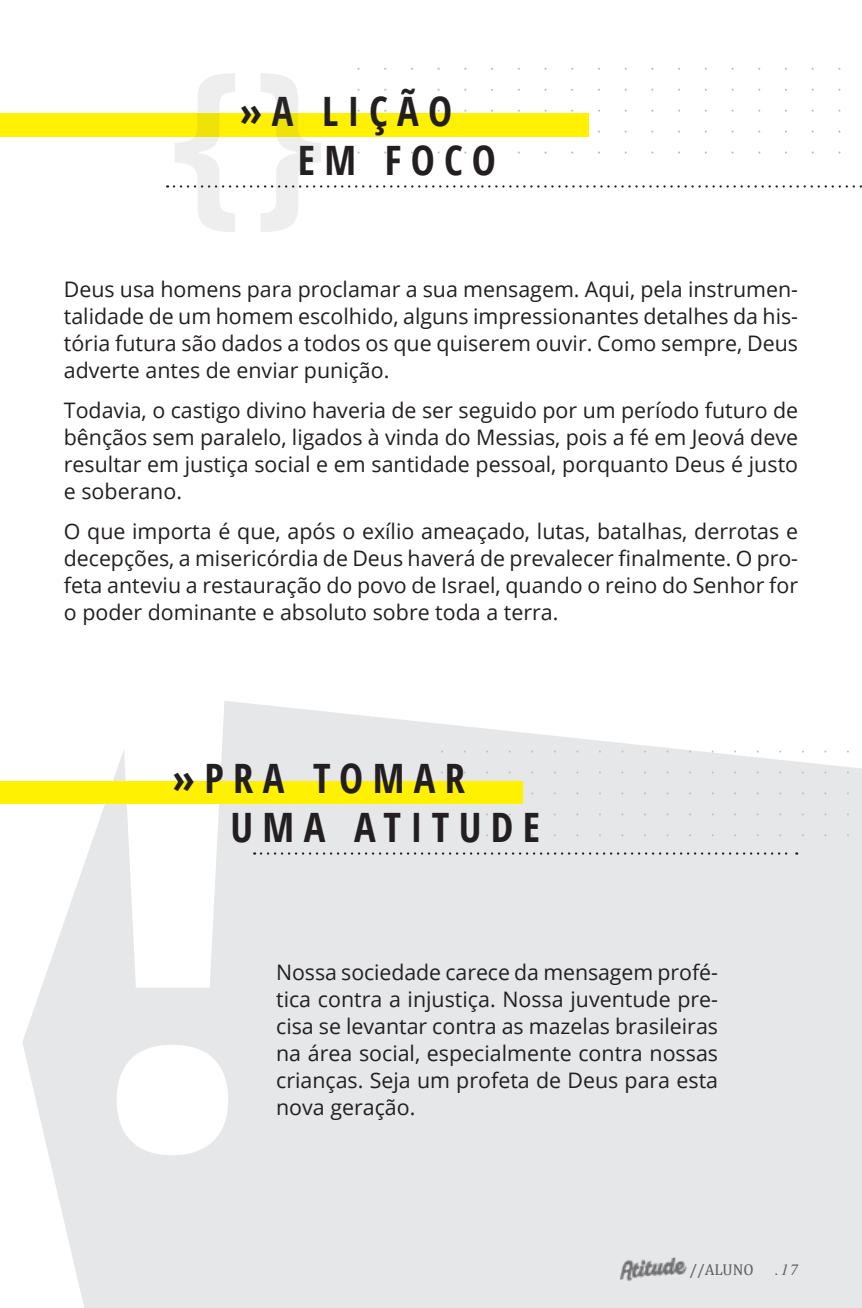
<style>
.page{position:relative;width:862px;height:1308px;background:#fff}
.page>*{position:absolute;margin:0;border:0;box-sizing:border-box;transform-origin:0 0}
.t1{font:700 condensed 182.25px "Open Sans";color:#57585a}
.t2{font:700 condensed 40.5px "Open Sans";letter-spacing:.23em;color:#231f20}
.texto{font:21.38px/27px "Open Sans";color:#231f20;text-align:justify}
.t3{font:15.75px "Cambria";color:#231f20}
.t4{font:italic 15.75px "MEAN26";color:#231f20}
</style>
<div class="page">
<svg style="left:22px;top:701px;width:839px;height:606px;background:#e8e9eb"></svg>
<img style="left:618px;top:1256px;width:71px;height:26px">
<svg style="left:117px;top:701px;width:111px;height:454px"></svg>
<div style="left:0;top:781px;width:522px;height:22px;background:#fff101"></div>
<svg style="left:261px;top:852px;width:531px;height:2px"></svg>
<div style="left:0;top:113px;width:588px;height:23px;background:#fff101"></div>
<svg style="left:174px;top:185px;width:687px;height:3px"></svg>
<h1 class="t1" style="left:172px;top:10px;width:152px">{ }</h1>
<p class="t2" style="left:240px;top:83px;width:214px">»A LIÇÃO</p>
<p class="t2" style="left:297px;top:132px;width:199px">EM FOCO</p>
<p class="texto" style="left:64px;top:275px;width:735px">Deus usa homens para proclamar a sua mensagem. Aqui, pela instrumen&shy;talidade de um homem escolhido, alguns impressionantes detalhes da his&shy;tória futura são dados a todos os que quiserem ouvir. Como sempre, Deus adverte antes de enviar punição.</p>
<p class="texto" style="left:64px;top:396px;width:735px">Todavia, o castigo divino haveria de ser seguido por um período futuro de bênçãos sem paralelo, ligados à vinda do Messias, pois a fé em Jeová deve resultar em justiça social e em santidade pessoal, porquanto Deus é justo e soberano.</p>
<p class="texto" style="left:64px;top:517px;width:735px">O que importa é que, após o exílio ameaçado, lutas, batalhas, derrotas e decepções, a misericórdia de Deus haverá de prevalecer finalmente. O pro&shy;feta anteviu a restauração do povo de Israel, quando o reino do Senhor for o poder dominante e absoluto sobre toda a terra.</p>
<p class="t2" style="left:172px;top:750px;width:294px">»PRA TOMAR</p>
<p class="t2" style="left:230px;top:799px;width:311px">UMA ATITUDE</p>
<p class="texto" style="left:276px;top:958px;width:443px">Nossa sociedade carece da mensagem profé&shy;tica contra a injustiça. Nossa juventude pre&shy;cisa se levantar contra as mazelas brasileiras na área social, especialmente contra nossas crianças. Seja um profeta de Deus para esta nova geração.</p>
<p class="t3" style="left:689px;top:1259px;width:66px">//ALUNO</p>
<p class="t4" style="left:774px;top:1259px;width:24px">.17</p>
</div>
